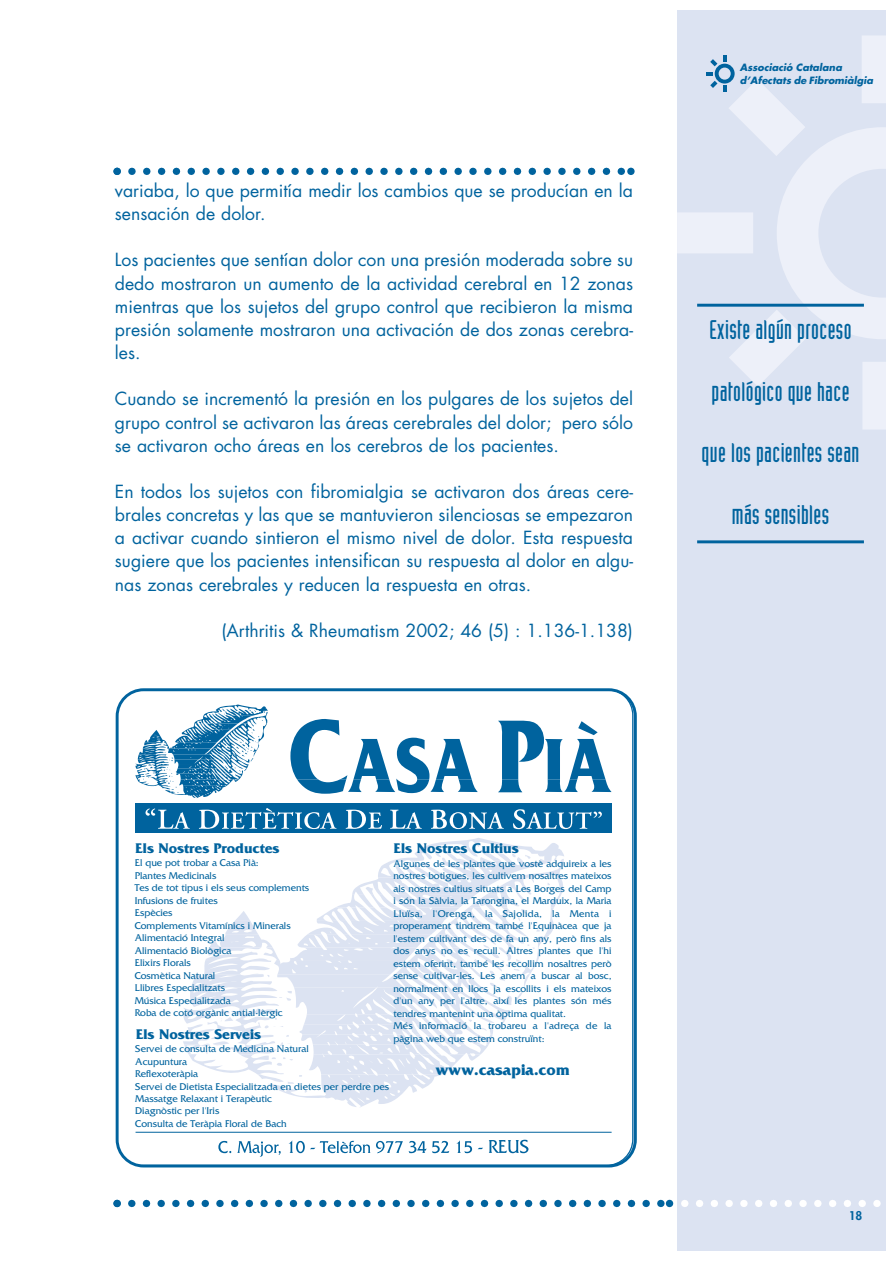
<style>
.page{position:relative;width:893px;height:1263px;background:#fff}
.page>*{position:absolute;margin:0;border:0;box-sizing:border-box;transform-origin:0 0}
.t1{font:26.4px "Industria Solid";letter-spacing:.015em;color:#00639e}
.t2{font:17.7px/23.1px "Futura";color:#00639e;text-align:justify}
.t3{font:700 16.2px "Friz Quadrata";color:#00639e}
.t4{font:700 14.7px "Friz Quadrata";color:#00639e}
.t5{font:800 11.7px "Futura";color:#00639e}
.t6{font:10.35px/12.5px "Friz Quadrata";color:#00639e}
.t7{font:italic 700 9.75px/13.2px "Futura";color:#00639e}
</style>
<div class="page">
<div style="left:677px;top:11px;width:208px;height:1240px;background:#dce3f2"></div>
<svg style="left:677px;top:36px;width:208px;height:393px"></svg>
<svg style="left:706px;top:55px;width:28px;height:37px"></svg>
<svg style="left:113px;top:1200px;width:768px;height:7px"></svg>
<hr style="left:697px;top:304px;width:166px;height:3px;background:#00639e">
<hr style="left:697px;top:540px;width:166px;height:3px;background:#00639e">
<svg style="left:113px;top:168px;width:521px;height:7px"></svg>
<svg style="left:117px;top:692px;width:516px;height:474px"></svg>
<svg style="left:183px;top:837px;width:381px;height:271px"></svg>
<hr style="left:135px;top:1132px;width:476px;height:1px;background:#00639e">
<svg style="left:218px;top:1141px;width:13px;height:12px"></svg>
<svg style="left:237px;top:1141px;width:44px;height:16px"></svg>
<svg style="left:288px;top:1140px;width:82px;height:13px"></svg>
<svg style="left:376px;top:1141px;width:50px;height:12px"></svg>
<svg style="left:432px;top:1141px;width:17px;height:12px"></svg>
<svg style="left:456px;top:1140px;width:72px;height:13px"></svg>
<svg style="left:290px;top:719px;width:321px;height:75px"></svg>
<svg style="left:135px;top:704px;width:133px;height:94px"></svg>
<div style="left:135px;top:804px;width:476px;height:29px;background:#00639e"></div>
<svg style="left:145px;top:808px;width:45px;height:21px"></svg>
<svg style="left:199px;top:808px;width:137px;height:21px"></svg>
<svg style="left:345px;top:810px;width:37px;height:19px"></svg>
<svg style="left:390px;top:810px;width:32px;height:19px"></svg>
<svg style="left:431px;top:810px;width:73px;height:19px"></svg>
<svg style="left:513px;top:809px;width:89px;height:20px"></svg>
<div style="left:116px;top:688px;width:520px;height:479px;border:3px solid #00639e;border-radius:26px"></div>
<h2 class="t2" style="left:115px;top:180px;width:519px">variaba, lo que permitía medir los cambios que se producían en la sensación de dolor.</h2>
<p class="t2" style="left:115px;top:250px;width:519px">Los pacientes que sentían dolor con una presión moderada sobre su dedo mostraron un aumento de la actividad cerebral en 12 zonas mientras que los sujetos del grupo control que recibieron la misma presión solamente mostraron una activación de dos zonas cerebra&shy;les.</p>
<h2 class="t2" style="left:115px;top:389px;width:519px">Cuando se incrementó la presión en los pulgares de los sujetos del grupo control se activaron las áreas cerebrales del dolor; pero sólo se activaron ocho áreas en los cerebros de los pacientes.</h2>
<p class="t2" style="left:115px;top:481px;width:519px">En todos los sujetos con fibromialgia se activaron dos áreas cere&shy;brales concretas y las que se mantuvieron silenciosas se empezaron a activar cuando sintieron el mismo nivel de dolor. Esta respuesta sugiere que los pacientes intensifican su respuesta al dolor en algu&shy;nas zonas cerebrales y reducen la respuesta en otras.</p>
<h2 class="t2" style="left:221px;top:620px;width:413px">(Arthritis &amp; Rheumatism 2002; 46 (5) : 1.136-1.138)</h2>
<p class="t7" style="left:740px;top:62px;width:135px">Associació Catalana d’Afectats de Fibromiàlgia</p>
<h1 class="t1" style="left:709px;top:320px;width:143px">Existe algún proceso</h1>
<h1 class="t1" style="left:711px;top:382px;width:139px">patológico que hace</h1>
<h1 class="t1" style="left:701px;top:444px;width:159px">que los pacientes sean</h1>
<h1 class="t1" style="left:732px;top:505px;width:99px">más sensibles</h1>
<h3 class="t4" style="left:135px;top:843px;width:146px">Els Nostres Productes</h3>
<h3 class="t4" style="left:394px;top:843px;width:126px">Els Nostres Cultius</h3>
<p class="t6" style="left:135px;top:858px;width:176px">El que pot trobar a Casa Pià:<br>Plantes Medicinals<br>Tes de tot tipus i els seus complements<br>Infusions de fruites<br>Espècies<br>Complements Vitamínics i Minerals<br>Alimentació Integral<br>Alimentació Biològica<br>Elixirs Florals<br>Cosmètica Natural<br>Llibres Especialitzats<br>Música Especialitzada<br>Roba de cotó orgànic antial·lèrgic</p>
<p class="t6" style="left:393px;top:858px;width:220px">Algunes de les plantes que vostè adquireix a les nostres botigues, les cultivem nosaltres mateixos als nostres cultius situats a Les Borges del Camp i són la Sàlvia, la Tarongina, el Marduix, la Maria Lluïsa, l'Orenga, la Sajolida, la Menta i properament tindrem també l'Equinàcea que ja l'estem cultivant des de fa un any, però fins als dos anys no es recull. Altres plantes que l'hi estem oferint, també les recollim nosaltres però sense cultivar-les. Les anem a buscar al bosc, normalment en llocs ja escollits i els mateixos d'un any per l'altre, així les plantes són més tendres mantenint una òptima qualitat.<br>Més informació la trobareu a l'adreça de la pàgina web que estem construïnt:</p>
<h3 class="t3" style="left:435px;top:1064px;width:136px">www.casapia.com</h3>
<h3 class="t4" style="left:136px;top:1029px;width:126px">Els Nostres Serveis</h3>
<p class="t6" style="left:135px;top:1043px;width:255px">Servei de consulta de Medicina Natural<br>Acupuntura<br>Reflexoteràpia<br>Servei de Dietista Especialitzada en dietes per perdre pes<br>Massatge Relaxant i Terapèutic<br>Diagnòstic per l'Iris<br>Consulta de Teràpia Floral de Bach</p>
<p class="t5" style="left:848px;top:1211px;width:15px">18</p>
</div>
